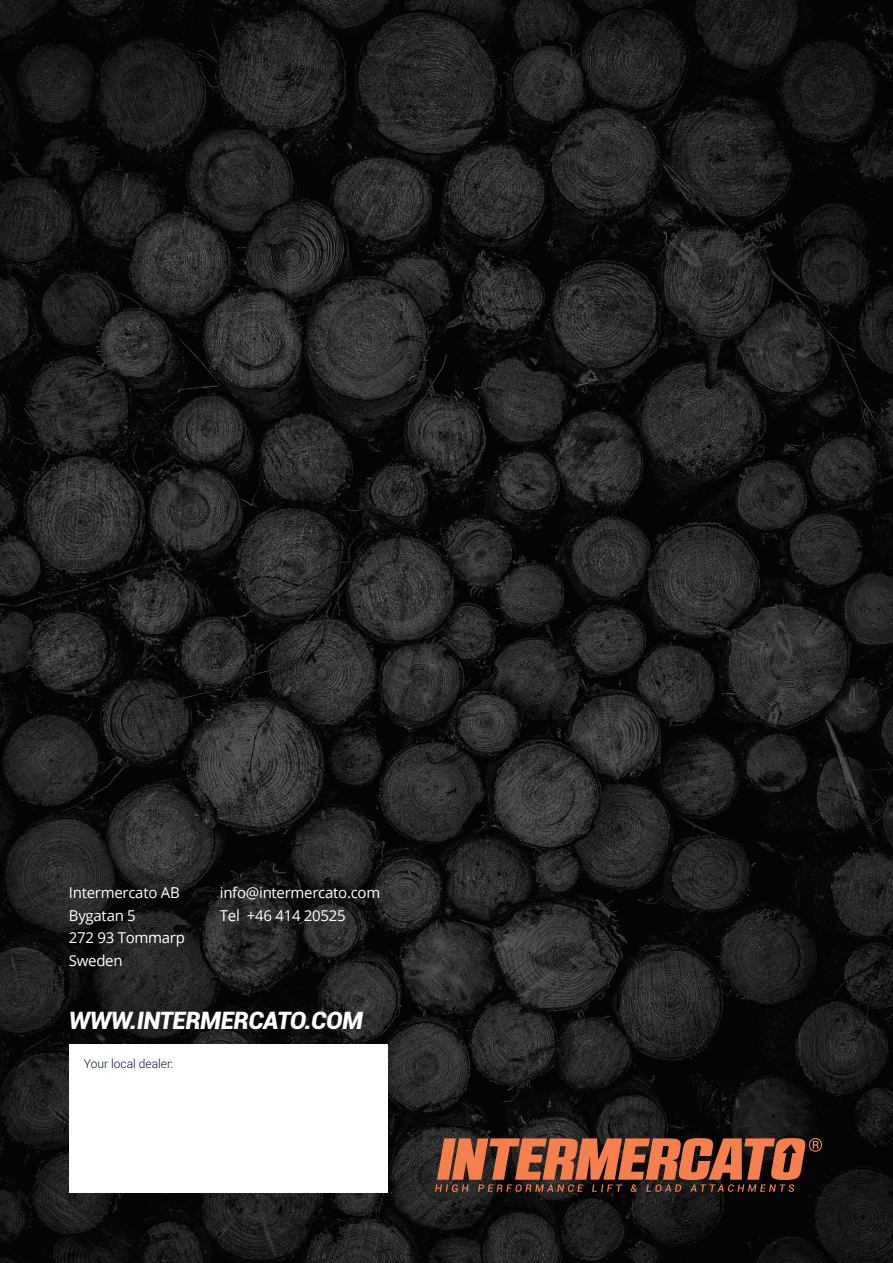
<style>
.page{position:relative;width:893px;height:1263px;background:#fff}
.page>*{position:absolute;margin:0;border:0;box-sizing:border-box;transform-origin:0 0}
.t1{font:italic 900 24px "Roboto";letter-spacing:-.02em;color:#fff}
.t2{font:15px/22.5px "Open Sans";letter-spacing:-.02em;color:#fff}
.t3{font:300 12px "Roboto";color:#001435}
</style>
<div class="page">
<img style="left:0;top:0;width:893px;height:1263px">
<div style="left:69px;top:1044px;width:319px;height:149px;background:#fff"></div>
<svg style="left:435px;top:1138px;width:387px;height:54px;background:#904f34"></svg>
<p class="t2" style="left:69px;top:881px;width:118px">Intermercato AB<br>Bygatan 5<br>272 93 Tommarp<br>Sweden</p>
<p class="t2" style="left:220px;top:881px;width:162px">info@intermercato.com<br>Tel +46 414 20525</p>
<h1 class="t1" style="left:69px;top:1004px;width:296px">WWW.INTERMERCATO.COM</h1>
<p class="t3" style="left:84px;top:1055px;width:91px">Your local dealer:</p>
</div>
